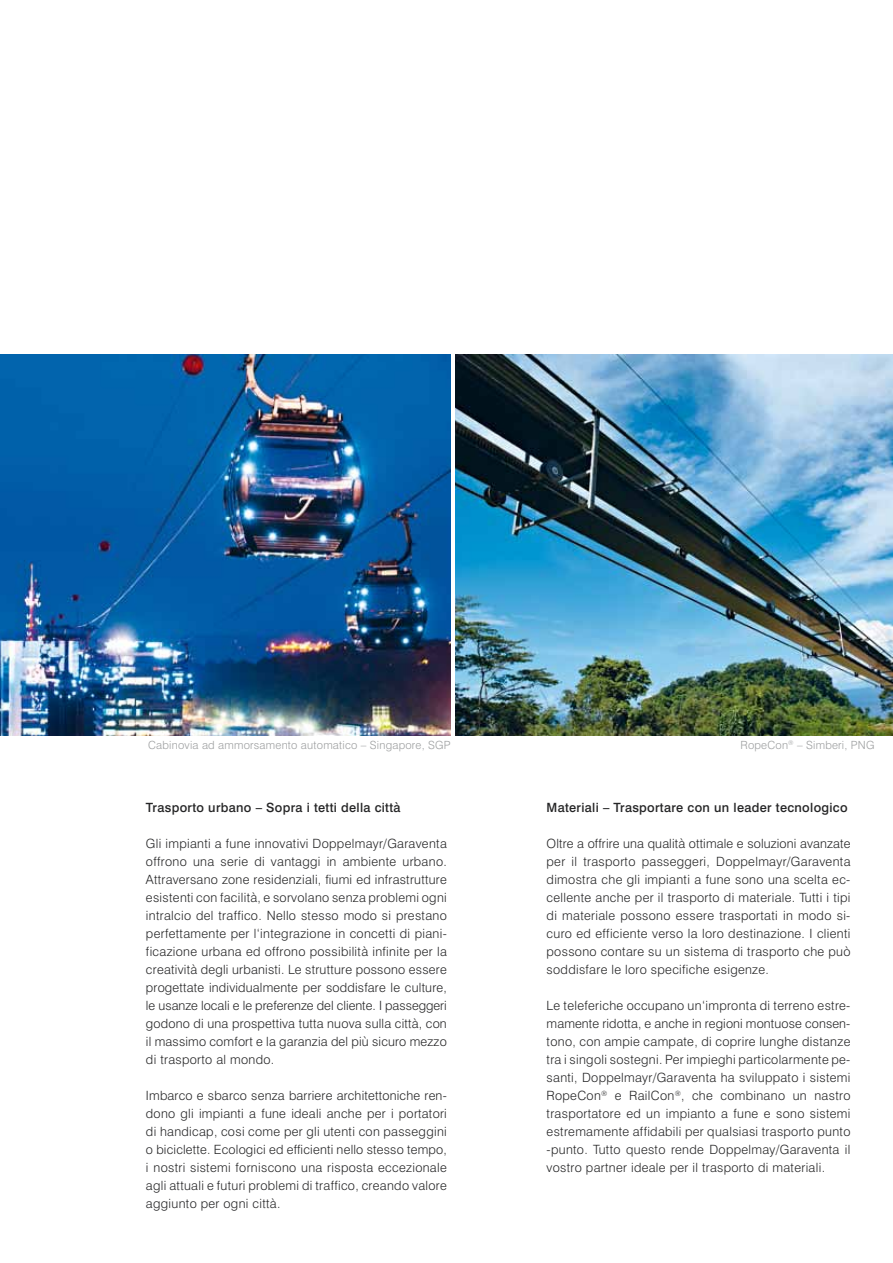
<style>
.page{position:relative;width:893px;height:1263px;background:#fff}
.page>*{position:absolute;margin:0;border:0;box-sizing:border-box;transform-origin:0 0}
.t1{font:300 12.75px/18px "Swiss 721 BT";letter-spacing:.025em;color:#252526;text-align:justify}
.t2{font:500 12.75px "Swiss 721 BT";letter-spacing:.025em;color:#252526}
.t3{font:300 11.25px "Swiss 721 BT";letter-spacing:.02em;color:#9c9e9f}
</style>
<div class="page">
<img style="left:455px;top:355px;width:438px;height:380px">
<img style="left:0;top:355px;width:451px;height:380px">
<p class="t3" style="left:148px;top:738px;width:304px">Cabinovia ad ammorsamento automatico – Singapore, SGP</p>
<p class="t3" style="left:740px;top:738px;width:136px">RopeCon<sup>®</sup> – Simberi, PNG</p>
<p class="t2" style="left:146px;top:800px;width:256px">Trasporto urbano – Sopra i tetti della città</p>
<p class="t1" style="left:146px;top:834px;width:302px">Gli impianti a fune innovativi Doppelmayr/Garaventa offrono una serie di vantaggi in ambiente urbano.<br>Attraversano zone residenziali, fiumi ed infrastrutture esistenti con facilità, e sorvolano senza problemi ogni intralcio del traffico. Nello stesso modo si prestano perfettamente per l‘integrazione in concetti di piani&shy;ficazione urbana ed offrono possibilità infinite per la creatività degli urbanisti. Le strutture possono essere progettate individualmente per soddisfare le culture, le usanze locali e le preferenze del cliente. I passeggeri godono di una prospettiva tutta nuova sulla città, con il massimo comfort e la garanzia del più sicuro mezzo di trasporto al mondo.</p>
<p class="t1" style="left:146px;top:1087px;width:302px">Imbarco e sbarco senza barriere architettoniche ren&shy;dono gli impianti a fune ideali anche per i portatori di handicap, cosi come per gli utenti con passeggini o biciclette. Ecologici ed efficienti nello stesso tempo, i nostri sistemi forniscono una risposta eccezionale agli attuali e futuri problemi di traffico, creando valore aggiunto per ogni città.</p>
<p class="t2" style="left:547px;top:800px;width:303px">Materiali – Trasportare con un leader tecnologico</p>
<p class="t1" style="left:547px;top:835px;width:305px">Oltre a offrire una qualità ottimale e soluzioni avanzate per il trasporto passeggeri, Doppelmayr/Garaventa dimostra che gli impianti a fune sono una scelta ec&shy;cellente anche per il trasporto di materiale. Tutti i tipi di materiale possono essere trasportati in modo si&shy;curo ed efficiente verso la loro destinazione. I clienti possono contare su un sistema di trasporto che può soddisfare le loro specifiche esigenze.</p>
<p class="t1" style="left:547px;top:997px;width:305px">Le teleferiche occupano un‘impronta di terreno estre&shy;mamente ridotta, e anche in regioni montuose consen&shy;tono, con ampie campate, di coprire lunghe distanze tra i singoli sostegni. Per impieghi particolarmente pe&shy;santi, Doppelmayr/Garaventa ha sviluppato i sistemi RopeCon<sup>®</sup> e RailCon<sup>®</sup>, che combinano un nastro trasportatore ed un impianto a fune e sono sistemi estremamente affidabili per qualsiasi trasporto punto -punto. Tutto questo rende Doppelmay/Garaventa il vostro partner ideale per il trasporto di materiali.</p>
</div>
